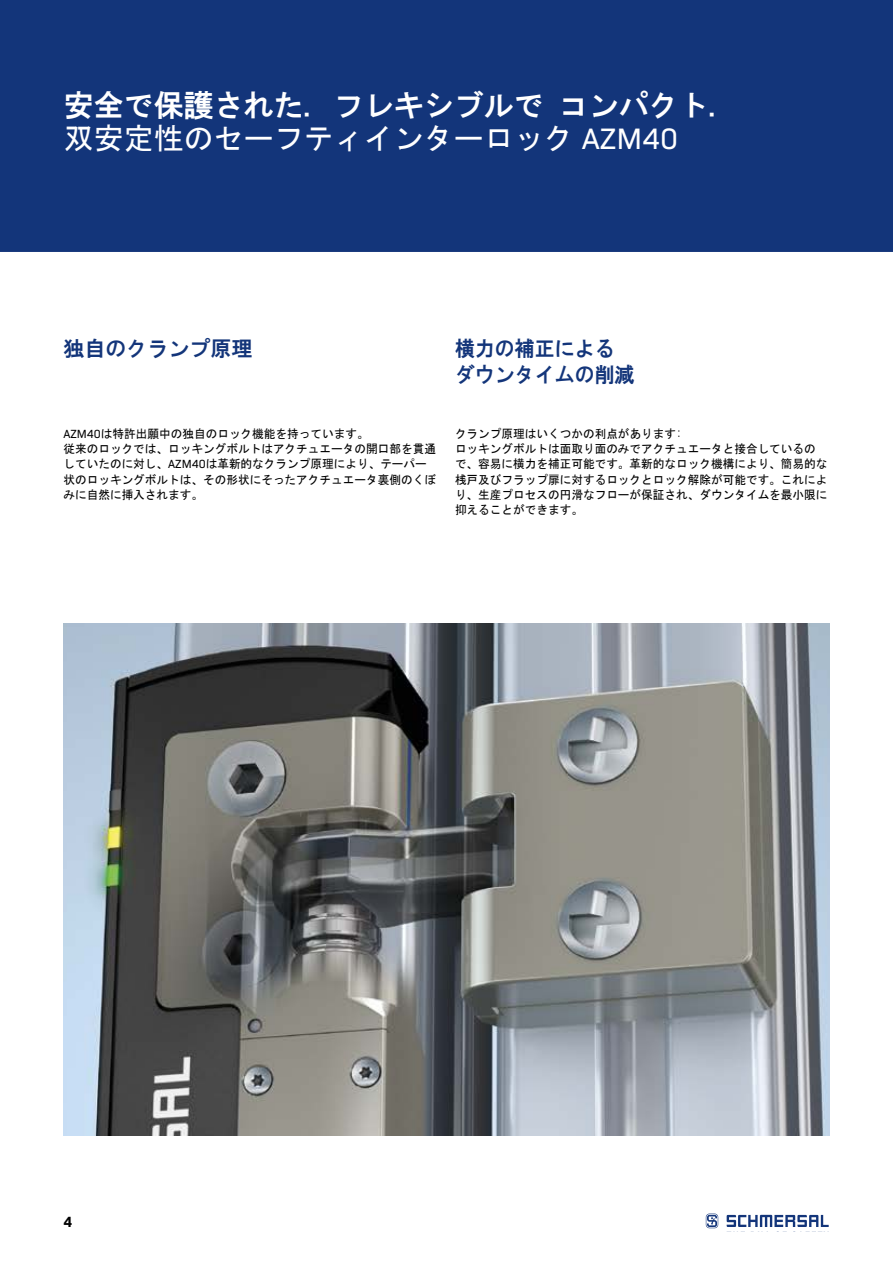
<style>
.page{position:relative;width:893px;height:1263px;background:#fff}
.page>*{position:absolute;margin:0;border:0;box-sizing:border-box;transform-origin:0 0}
.t1{font:30px "HG Gothic E";color:#fff}
.t2{font:30px "MS Gothic";color:#fff}
.t3{font:21px/26.7px "HG Gothic E";color:#13357a;scale:.95 1}
.t4{font:21px "HG Gothic E";color:#13357a}
.t5{font:700 15px "Bio Sans";color:#000}
.t6{font:12px/15.1px "MS Gothic";color:#000}
.s1{font-family:"Bio Sans"}
</style>
<div class="page">
<svg style="left:727px;top:1215px;width:102px;height:12px"></svg>
<svg style="left:706px;top:1213px;width:12px;height:15px"></svg>
<img style="left:64px;top:624px;width:765px;height:511px">
<div style="left:0;top:0;width:893px;height:252px;background:#13357a"></div>
<h1 class="t1" style="left:64px;top:90px;width:662px">安全で保護された. フレキシブルで コンパクト.</h1>
<h1 class="t2" style="left:64px;top:124px;width:616px">双安定性のセーフティインターロック <span class="s1">AZM40</span></h1>
<h2 class="t4" style="left:63px;top:338px;width:191px">独自のクランプ原理</h2>
<p class="t6" style="left:63px;top:426px;width:374px"><span class="s1">AZM40</span>は特許出願中の独自のロック機能を持っています。<br>従来のロックでは、ロッキングボルトはアクチュエータの開口部を貫通していたのに対し、<span class="s1">AZM40</span>は革新的なクランプ原理により、テーパー状のロッキングボルトは、その形状にそったアクチュエータ裏側のくぼみに自然に挿入されます。</p>
<h2 class="t3" style="left:455px;top:335px;width:191px">横力の補正によるダウンタイムの削減</h2>
<p class="t6" style="left:455px;top:426px;width:374px">クランプ原理はいくつかの利点があります:<br>ロッキングボルトは面取り面のみでアクチュエータと接合しているので、容易に横力を補正可能です。革新的なロック機構により、簡易的な桟戸及びフラップ扉に対するロックとロック解除が可能です。これにより、生産プロセスの円滑なフローが保証され、ダウンタイムを最小限に抑えることができます。</p>
<p class="t5" style="left:63px;top:1210px;width:10px">4</p>
</div>
